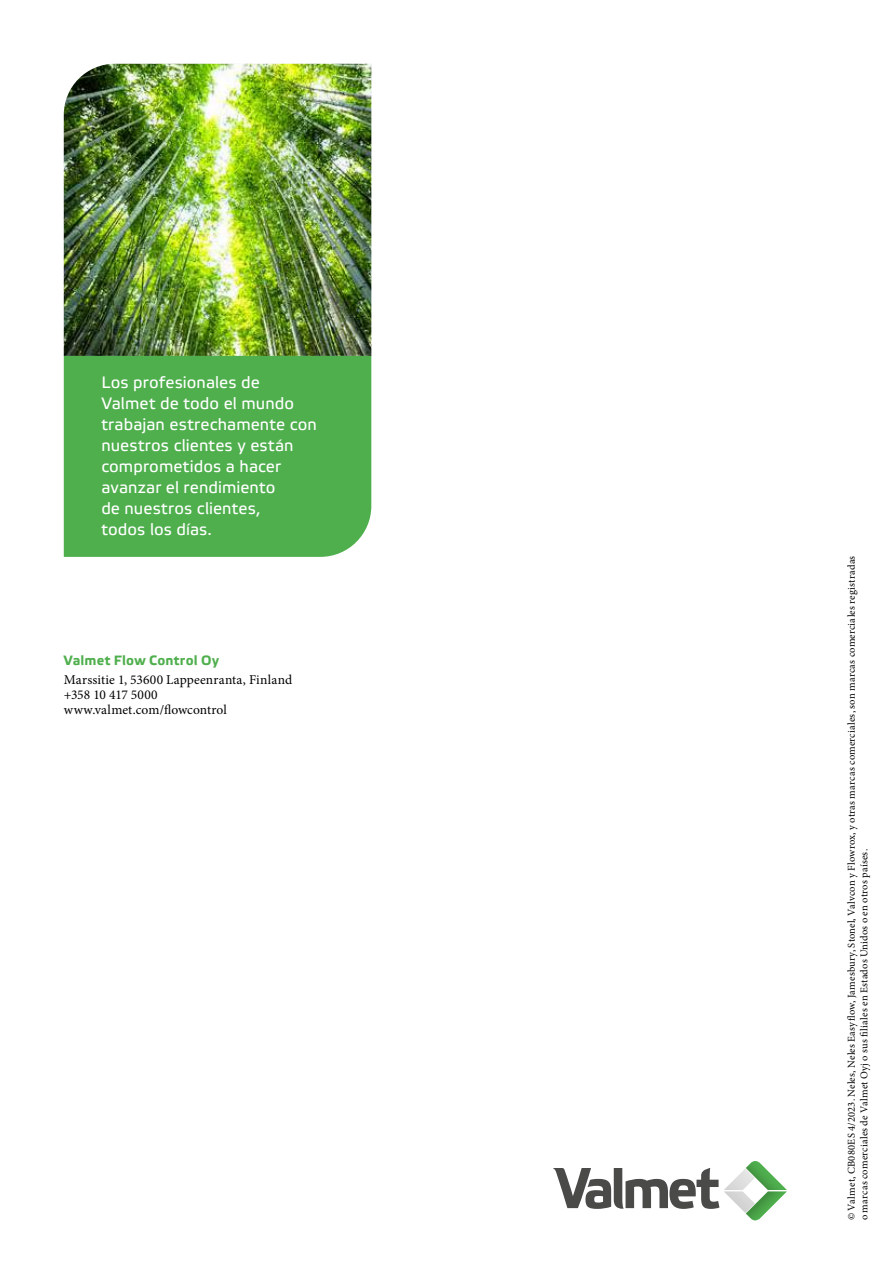
<style>
.page{position:relative;width:893px;height:1263px;background:#fff}
.page>*{position:absolute;margin:0;border:0;box-sizing:border-box;transform-origin:0 0}
.t1{font:16.5px/21px "Etelka Text Pro";letter-spacing:.005em;color:#fff}
.t2{font:13.5px/15px "Minion Pro";letter-spacing:.01em;color:#000}
.t3{font:700 13.5px "Etelka Text Pro";letter-spacing:.015em;color:#4faf4d}
.t4{font:10.5px/12.6px "Minion Pro";letter-spacing:.015em;color:#000}
</style>
<div class="page">
<img style="left:64px;top:64px;width:307px;height:292px">
<div style="left:64px;top:356px;width:307px;height:201px;background:#4faf4d"></div>
<svg style="left:553px;top:1161px;width:234px;height:60px"></svg>
<h1 class="t1" style="left:101px;top:373px;width:217px">Los profesionales de<br>Valmet de todo el mundo trabajan estrechamente con nuestros clientes y están comprometidos a hacer avanzar el rendimiento<br>de nuestros clientes,<br>todos los días.</h1>
<p class="t3" style="left:64px;top:652px;width:157px">Valmet Flow Control Oy</p>
<p class="t2" style="left:64px;top:672px;width:230px">Marssitie 1, 53600 Lappeenranta, Finland +358 10 417 5000 www.valmet.com/flowcontrol</p>
<p class="t4" style="left:845px;top:1220px;width:666px;rotate:-90deg">© Valmet, CB080ES 4/2023. Neles, Neles Easyflow, Jamesbury, Stonel, Valvcon y Flowrox, y otras marcas comerciales, son marcas comerciales registradas o marcas comerciales de Valmet Oyj o sus filiales en Estados Unidos o en otros países.</p>
</div>
